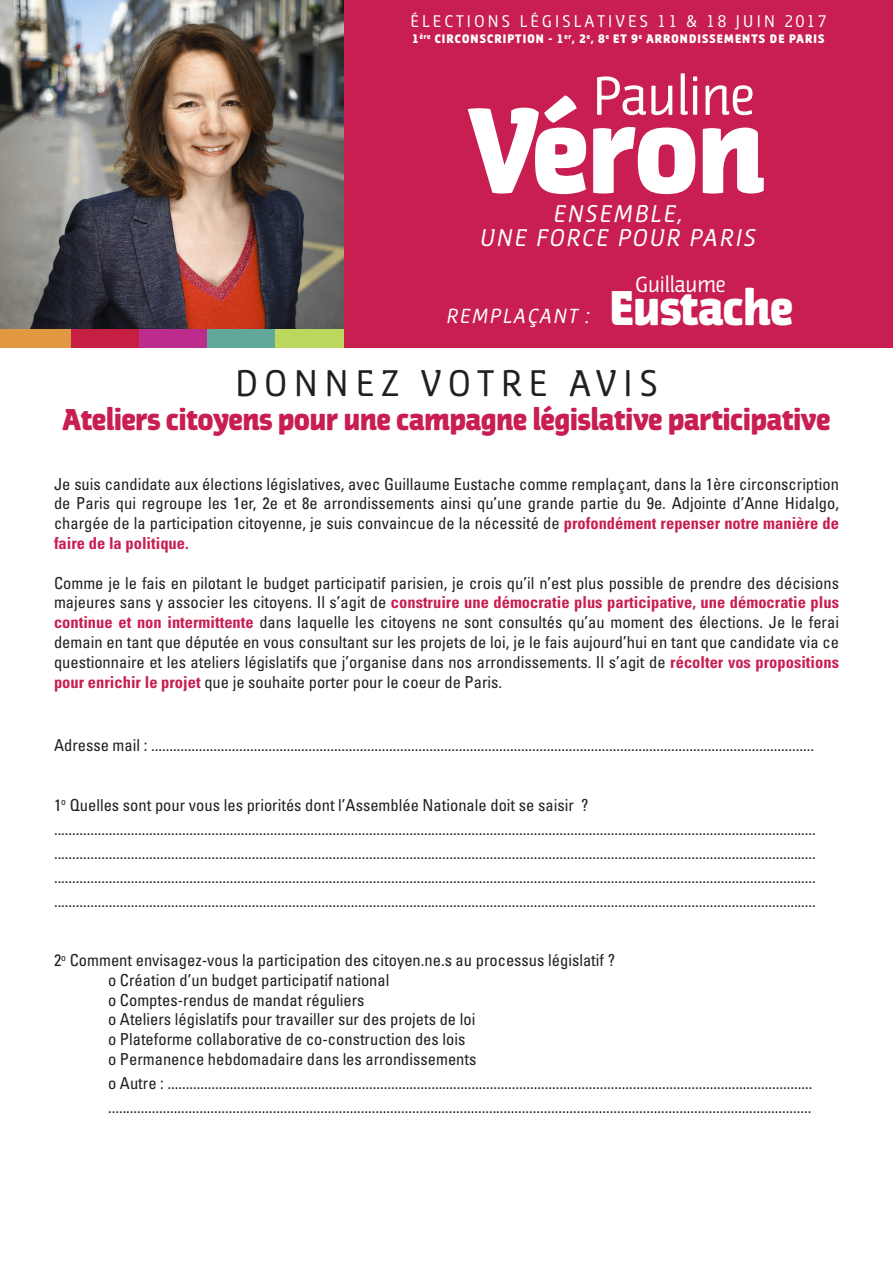
<style>
.page{position:relative;width:893px;height:1263px;background:#fff}
.page>*{position:absolute;margin:0;border:0;box-sizing:border-box;transform-origin:0 0}
.t1{font:900 113.7px "Jaures";color:#fff}
.t2{font:52.5px "Jaures";color:#fff}
.t3{font:900 46.05px "Jaures";color:#fff}
.t4{font:36px "Jaures";letter-spacing:.2em;color:#231f20}
.t5{font:900 28.5px "Jaures";color:#c81e51}
.t6{font:italic 23.4px "Jaures";letter-spacing:.1em;color:#fff}
.t7{font:21.3px "Jaures";color:#fff}
.t8{font:italic 19.8px "Jaures";letter-spacing:.1em;color:#fff}
.t9{font:condensed 16.5px/19.8px "Univers LT Std";color:#231f20;text-align:justify}
.t10{font:16.5px "Jaures";letter-spacing:.2em;color:#fff}
.t11{font:900 11.7px "Jaures";letter-spacing:.1em;color:#fff}
.s1{font-weight:700;color:#c81e51}
</style>
<div class="page">
<div style="left:344px;top:0;width:549px;height:347px;background:#c81e51"></div>
<img style="left:0;top:0;width:344px;height:329px">
<div style="left:0;top:329px;width:71px;height:19px;background:#e29841"></div>
<div style="left:71px;top:329px;width:68px;height:19px;background:#c71e44"></div>
<div style="left:139px;top:329px;width:68px;height:19px;background:#bc2c8c"></div>
<div style="left:207px;top:329px;width:69px;height:19px;background:#61a79a"></div>
<div style="left:275px;top:329px;width:69px;height:19px;background:#bbd75e"></div>
<p class="t10" style="left:410px;top:12px;width:417px">ÉLECTIONS LÉGISLATIVES 11 &amp; 18 JUIN 2017</p>
<p class="t11" style="left:412px;top:32px;width:413px">1<sup>ère</sup> CIRCONSCRIPTION - 1<sup>er</sup>, 2<sup>e</sup>, 8<sup>e</sup> ET 9<sup>e</sup> ARRONDISSEMENTS DE PARIS</p>
<p class="t2" style="left:593px;top:68px;width:163px">Pauline</p>
<p class="t1" style="left:469px;top:81px;width:296px">Véron</p>
<p class="t6" style="left:554px;top:201px;width:130px">ENSEMBLE,</p>
<p class="t6" style="left:481px;top:225px;width:277px">UNE FORCE POUR PARIS</p>
<p class="t8" style="left:447px;top:305px;width:143px">REMPLAÇANT :</p>
<p class="t7" style="left:635px;top:272px;width:92px">Guillaume</p>
<p class="t3" style="left:609px;top:279px;width:185px">Eustache</p>
<p class="t4" style="left:236px;top:364px;width:423px">DONNEZ VOTRE AVIS</p>
<p class="t5" style="left:63px;top:402px;width:769px">Ateliers citoyens pour une campagne législative participative</p>
<p class="t9" style="left:54px;top:474px;width:786px">Je suis candidate aux élections législatives, avec Guillaume Eustache comme remplaçant, dans la 1ère circonscription de Paris qui regroupe les 1er, 2e et 8e arrondissements ainsi qu’une grande partie du 9e. Adjointe d’Anne Hidalgo, chargée de la participation citoyenne, je suis convaincue de la nécessité de <span class="s1">profondément repenser notre manière de faire de la politique.</span></p>
<p class="t9" style="left:54px;top:573px;width:787px">Comme je le fais en pilotant le budget participatif parisien, je crois qu’il n’est plus possible de prendre des décisions majeures sans y associer les citoyens. Il s’agit de <span class="s1">construire une démocratie plus participative, une démocratie plus continue et non intermittente</span> dans laquelle les citoyens ne sont consultés qu’au moment des élections. Je le ferai demain en tant que députée en vous consultant sur les projets de loi, je le fais aujourd’hui en tant que candidate via ce questionnaire et les ateliers législatifs que j’organise dans nos arrondissements. Il s’agit de <span class="s1">récolter vos propositions pour enrichir le projet</span> que je souhaite porter pour le coeur de Paris.</p>
<p class="t9" style="left:54px;top:735px;width:762px">Adresse mail : .....................................................................................................................................................................................</p>
<p class="t9" style="left:54px;top:795px;width:536px">1<sup>o</sup> Quelles sont pour vous les priorités dont l’Assemblée Nationale doit se saisir ?</p>
<p class="t9" style="left:54px;top:819px;width:763px">................................................................................................................................................................................................................</p>
<p class="t9" style="left:54px;top:843px;width:763px">................................................................................................................................................................................................................</p>
<p class="t9" style="left:54px;top:867px;width:763px">................................................................................................................................................................................................................</p>
<p class="t9" style="left:54px;top:891px;width:763px">................................................................................................................................................................................................................</p>
<p class="t9" style="left:54px;top:950px;width:563px">2<sup>o</sup> Comment envisagez-vous la participation des citoyen.ne.s au processus législatif ?</p>
<p class="t9" style="left:108px;top:970px;width:283px">o Création d’un budget participatif national</p>
<p class="t9" style="left:108px;top:990px;width:258px">o Comptes-rendus de mandat réguliers</p>
<p class="t9" style="left:108px;top:1009px;width:369px">o Ateliers législatifs pour travailler sur des projets de loi</p>
<p class="t9" style="left:108px;top:1029px;width:359px">o Plateforme collaborative de co-construction des lois</p>
<p class="t9" style="left:108px;top:1049px;width:370px">o Permanence hebdomadaire dans les arrondissements</p>
<p class="t9" style="left:108px;top:1073px;width:706px">o Autre : ................................................................................................................................................................................</p>
<p class="t9" style="left:108px;top:1097px;width:705px">................................................................................................................................................................................................</p>
</div>
